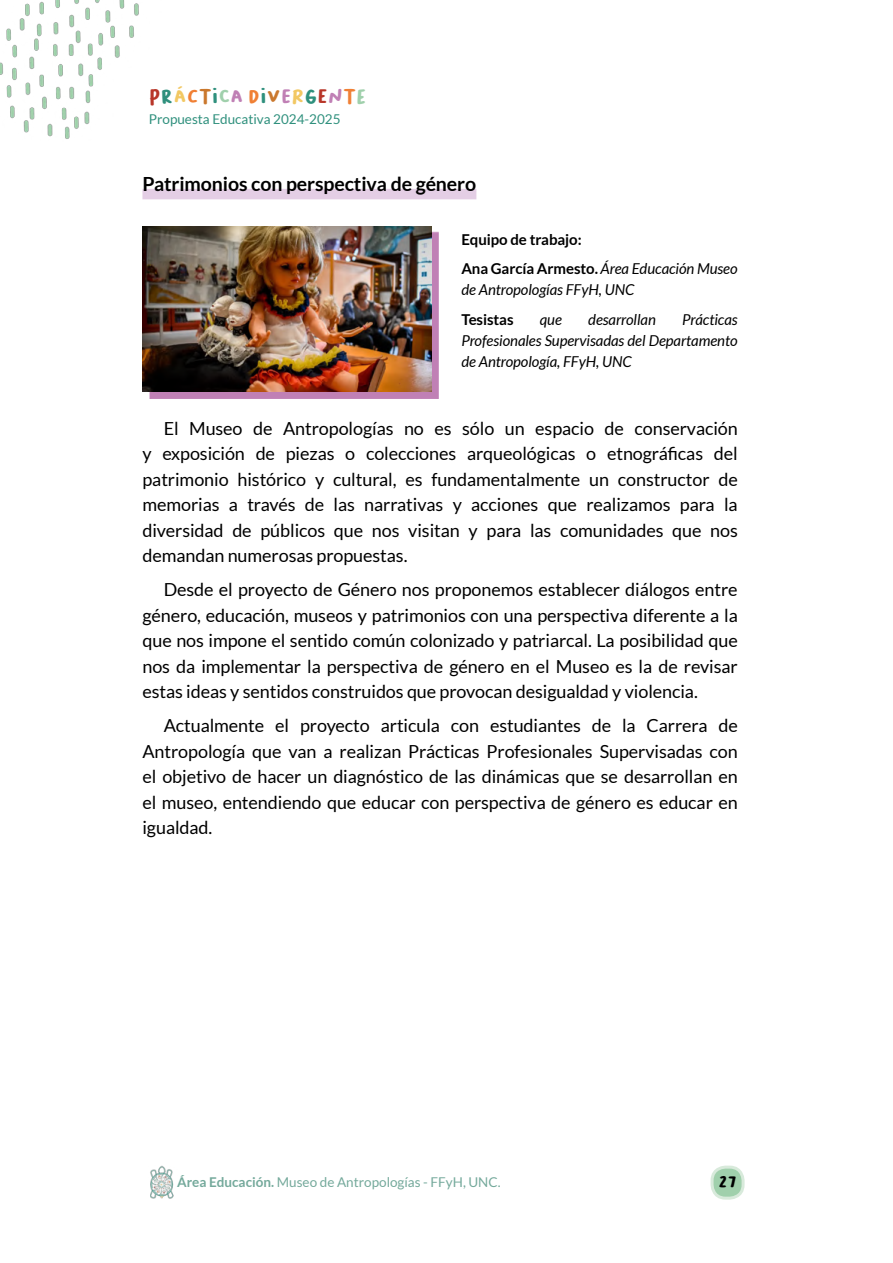
<style>
.page{position:relative;width:893px;height:1263px;background:#fff}
.page>*{position:absolute;margin:0;border:0;box-sizing:border-box;transform-origin:0 0}
.t1{font:700 19.5px "Lato";letter-spacing:-.005em;color:#000}
.t2{font:19.5px "Bakso Sapi";color:#2f907d}
.t3{font:18px/25.5px "Lato";letter-spacing:-.005em;color:#000;text-align:justify}
.t4{font:18px "Bakso Sapi";color:#000}
.t5{font:italic 15px/21px "Lato";letter-spacing:-.005em;color:#000;text-align:justify}
.t6{font:700 15px/29.5px "Lato";letter-spacing:-.005em;color:#000}
.t7{font:13.5px "Lato";color:#74a99b}
.t8{font:13.5px "Lato";color:#2f907d}
.s1{color:#b83629}
.s2{color:#f2c863}
.s3{color:#f08035}
.s4{color:#ca782d}
.s5{color:#a0d0ac}
.s6{color:#c080b5}
.s7{font-weight:400;font-style:italic}
.s8{font-weight:700}
</style>
<div class="page">
<div style="left:712px;top:1167px;width:31px;height:31px;background:#a0d0ac;border-radius:14px"></div>
<div style="left:711px;top:1165px;width:34px;height:34px;border:3px solid #d8eadb;border-radius:14px"></div>
<img style="left:150px;top:1166px;width:24px;height:32px">
<img style="left:0;top:0;width:139px;height:139px">
<div style="left:142px;top:189px;width:334px;height:10px;background:#e4cee5"></div>
<div style="left:149px;top:232px;width:289px;height:167px;background:#c080b5"></div>
<img style="left:142px;top:226px;width:290px;height:166px">
<p class="t2" style="left:149px;top:85px;width:219px"><span class="s1">P</span>r<span class="s2">á</span><span class="s3">c</span><span class="s4">t</span>i<span class="s5">c</span><span class="s6">a</span> <span class="s3">D</span>i<span class="s4">v</span><span class="s6">e</span><span class="s2">r</span>g<span class="s1">e</span><span class="s6">n</span><span class="s3">t</span><span class="s5">e</span></p>
<p class="t8" style="left:149px;top:112px;width:193px">Propuesta Educativa 2024-2025</p>
<p class="t1" style="left:142px;top:173px;width:335px">Patrimonios con perspectiva de género</p>
<p class="t6" style="left:461px;top:224px;width:278px">Equipo de trabajo:<br>Ana García Armesto. <span class="s7">Área Educación Museo</span></p>
<p class="t5" style="left:461px;top:280px;width:174px">de Antropologías FFyH, UNC</p>
<p class="t6" style="left:461px;top:304px;width:54px">Tesistas</p>
<p class="t5" style="left:540px;top:309px;width:24px">que</p>
<p class="t5" style="left:588px;top:309px;width:69px">desarrollan</p>
<p class="t5" style="left:461px;top:309px;width:278px;text-indent:221px">Prácticas Profesionales Supervisadas del Departamento de Antropología, FFyH, UNC</p>
<p class="t3" style="left:142px;top:415px;width:597px;text-indent:21px">El Museo de Antropologías no es sólo un espacio de conservación y exposición de piezas o colecciones arqueológicas o etnográficas del patrimonio histórico y cultural, es fundamentalmente un constructor de memorias a través de las narrativas y acciones que realizamos para la diversidad de públicos que nos visitan y para las comunidades que nos demandan numerosas propuestas.</p>
<p class="t3" style="left:142px;top:577px;width:597px;text-indent:21px">Desde el proyecto de Género nos proponemos establecer diálogos entre género, educación, museos y patrimonios con una perspectiva diferente a la que nos impone el sentido común colonizado y patriarcal. La posibilidad que nos da implementar la perspectiva de género en el Museo es la de revisar estas ideas y sentidos construidos que provocan desigualdad y violencia.</p>
<p class="t3" style="left:142px;top:713px;width:597px;text-indent:21px">Actualmente el proyecto articula con estudiantes de la Carrera de Antropología que van a realizan Prácticas Profesionales Supervisadas con el objetivo de hacer un diagnóstico de las dinámicas que se desarrollan en el museo, entendiendo que educar con perspectiva de género es educar en igualdad.</p>
<p class="t7" style="left:177px;top:1175px;width:325px"><span class="s8">Área Educación.</span> Museo de Antropologías - FFyH, UNC.</p>
<p class="t4" style="left:718px;top:1172px;width:21px">27</p>
</div>
